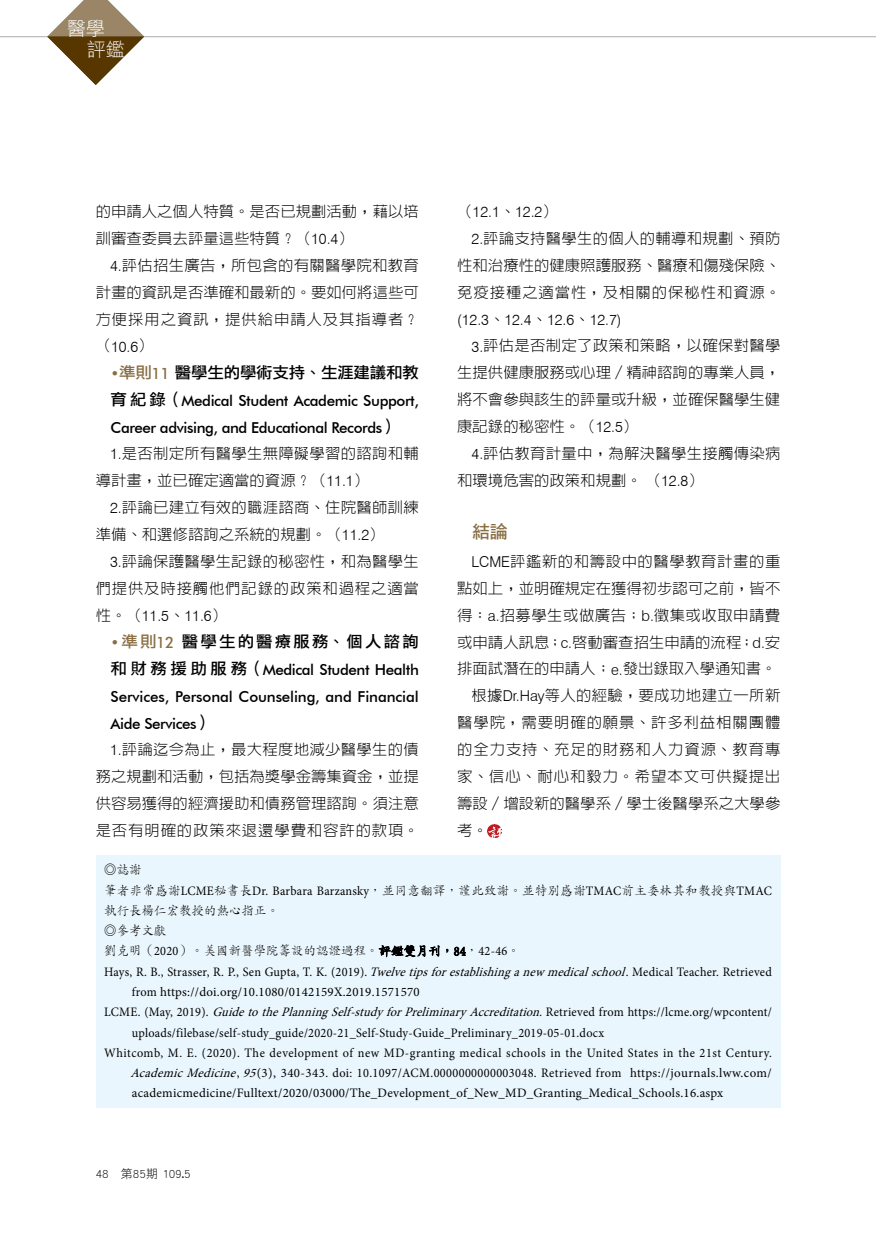
<style>
.page{position:relative;width:876px;height:1234px;background:#fff}
.page>*{position:absolute;margin:0;border:0;box-sizing:border-box;transform-origin:0 0}
.t1{font:19.2px/21.3px "DF Li Hei Lt WIN BF";color:#fff}
.t2{font:18px "DF Hei Std W7";color:#886e44}
.t3{font:15.75px "DF Li Hei Std W5";letter-spacing:-.015em;color:#000;scale:1.05 1}
.t4{font:15.75px "DF Li Hei Std W5";letter-spacing:.13em;color:#000;scale:1.05 1}
.t5{font:300 15px/26.8px "AR Hei B5 HK";letter-spacing:.015em;color:#000}
.t6{font:500 15px/26.8px "Futura BT";letter-spacing:-.025em;color:#000}
.t7{font:300 15px "Swiss 721 BT";color:#000}
.t8{font:300 15px/26.8px "AR Hei B5 HK";letter-spacing:.055em;color:#000;text-align:right}
.t9{font:300 15px "AR Hei B5 HK";letter-spacing:.06em;color:#000}
.t10{font:300 15px "AR Hei B5 HK";letter-spacing:.035em;color:#000}
.t11{font:300 15px "AR Hei B5 HK";letter-spacing:.065em;color:#000}
.t12{font:12.9px "Minion Pro";letter-spacing:.02em;color:#000;scale:.95 1}
.t13{font:12.9px/20.2px "DF Kai Shu Std W3";letter-spacing:.02em;color:#000;scale:.95 1}
.t14{font:12.9px "Minion Pro";letter-spacing:.04em;color:#000;scale:.95 1}
.t15{font:12.9px "Minion Pro";letter-spacing:.02em;color:#000}
.t16{font:12px "DF Hei Std W3";color:#000}
.s1{font-family:"AR Hei B5 HK"}
.s2{font-family:"Swiss 721 BT"}
.s3{font-family:"Minion Pro"}
.s4{font-style:italic}
.s5{font-family:"Futura BT";font-weight:500;font-size:15px;color:#886e44}
.s6{color:#886e44}
.s7{font-family:"Futura BT";font-weight:500;color:#886e44}
.s8{font-family:"DF Li Hei Std W5";font-weight:400;font-size:15.75px}
</style>
<div class="page">
<hr style="left:0;top:36px;width:876px;height:1px;background:#b5b6b6">
<svg style="left:47px;top:0;width:97px;height:85px"></svg>
<div style="left:96px;top:854px;width:684px;height:253px;background:#eaf6fd"></div>
<svg style="left:379px;top:945px;width:60px;height:11px"></svg>
<svg style="left:454px;top:946px;width:11px;height:9px"></svg>
<svg style="left:488px;top:824px;width:13px;height:13px"></svg>
<p class="t1" style="left:87px;top:17px;width:40px;text-indent:-20px">醫學評鑑</p>
<p class="t7" style="left:457px;top:202px;width:102px"><span class="s1">（</span>12.1<span class="s1">、</span>12.2<span class="s1">）</span></p>
<p class="t5" style="left:457px;top:224px;width:325px;text-align:justify;text-indent:14px"><span class="s2">2.</span>評論支持醫學生的個人的輔導和規劃、預防性和治療性的健康照護服務、醫療和傷殘保險、免疫接種之適當性，及相關的保秘性和資源。</p>
<p class="t7" style="left:457px;top:310px;width:166px">(12.3<span class="s1">、</span>12.4<span class="s1">、</span>12.6<span class="s1">、</span>12.7)</p>
<p class="t5" style="left:457px;top:332px;width:325px;text-align:justify;text-indent:14px"><span class="s2">3.</span>評估是否制定了政策和策略，以確保對醫學生提供健康服務或心理／精神諮詢的專業人員，將不會參與該生的評量或升級，並確保醫學生健康記錄的秘密性。（<span class="s2">12.5</span>）</p>
<p class="t5" style="left:457px;top:440px;width:325px;text-indent:14px"><span class="s2">4.</span>評估教育計量中，為解決醫學生接觸傳染病和環境危害的政策和規劃。（<span class="s2">12.8</span>）</p>
<p class="t2" style="left:472px;top:521px;width:37px">結論</p>
<p class="t10" style="left:472px;top:553px;width:310px"><span class="s2">LCME</span>評鑑新的和籌設中的醫學教育計畫的重</p>
<p class="t5" style="left:457px;top:574px;width:325px">點如上，並明確規定在獲得初步認可之前，皆不</p>
<p class="t5" style="left:457px;top:601px;width:325px">得：<span class="s2">a.</span>招募學生或做廣告；<span class="s2">b.</span>徵集或收取申請費</p>
<p class="t5" style="left:457px;top:628px;width:325px">或申請人訊息；<span class="s2">c.</span>啟動審查招生申請的流程；<span class="s2">d.</span>安</p>
<p class="t5" style="left:457px;top:655px;width:321px">排面試潛在的申請人；<span class="s2">e.</span>發出錄取入學通知書。</p>
<p class="t5" style="left:472px;top:682px;width:310px">根據<span class="s2">Dr.Hay</span>等人的經驗，要成功地建立一所新</p>
<p class="t9" style="left:457px;top:715px;width:325px">醫學院，需要明確的願景、許多利益相關團體</p>
<p class="t9" style="left:457px;top:741px;width:325px">的全力支持、充足的財務和人力資源、教育專</p>
<p class="t11" style="left:457px;top:768px;width:325px">家、信心、耐心和毅力。希望本文可供擬提出</p>
<p class="t5" style="left:457px;top:789px;width:325px">籌設／增設新的醫學系／學士後醫學系之大學參</p>
<p class="t5" style="left:457px;top:816px;width:32px">考。</p>
<p class="t13" style="left:104px;top:859px;width:704px">◎誌謝<br>筆者非常感謝<span class="s3">LCME</span>秘書長<span class="s3">Dr. Barbara Barzansky</span>，並同意翻譯，謹此致謝。並特別感謝<span class="s3">TMAC</span>前主委林其和教授與<span class="s3">TMAC</span>執行長楊仁宏教授的熱心指正。<br>◎參考文獻<br>劉克明（<span class="s3">2020</span>）。美國新醫學院籌設的認證過程。評鑑雙月刊，<span class="s3">84</span>，<span class="s3">42-46</span>。</p>
<p class="t12" style="left:104px;top:962px;width:704px">Hays, R. B., Strasser, R. P., Sen Gupta, T. K. (2019). <span class="s4">Twelvetipsforestablishinganewmedicalschool</span>. Medical Teacher. Retrieved</p>
<p class="t12" style="left:132px;top:982px;width:305px">from https://doi.org/10.1080/0142159X.2019.1571570</p>
<p class="t12" style="left:104px;top:1003px;width:704px">LCME. (May, 2019). <span class="s4">GuidetothePlanningSelf-studyforPreliminaryAccreditation.</span>Retrieved from https://lcme.org/wpcontent/</p>
<p class="t12" style="left:132px;top:1023px;width:499px">uploads/filebase/self-study_guide/2020-21_Self-Study-Guide_Preliminary_2019-05-01.docx</p>
<p class="t14" style="left:104px;top:1043px;width:704px">Whitcomb, M. E. (2020). The development of new MD-granting medical schools in the United States in the 21st Century.</p>
<p class="t12" style="left:130px;top:1063px;width:677px"><span class="s4">AcademicMedicine</span>, <span class="s4">95</span>(3), 340-343. doi: 10.1097/ACM.0000000000003048. Retrieved from https://journals.lww.com/</p>
<p class="t15" style="left:132px;top:1084px;width:593px">academicmedicine/Fulltext/2020/03000/The_Development_of_New_MD_Granting_Medical_Schools.16.aspx</p>
<p class="t5" style="left:96px;top:198px;width:325px">的申請人之個人特質。是否已規劃活動，藉以培訓審查委員去評量這些特質？（<span class="s2">10.4</span>）</p>
<p class="t5" style="left:96px;top:251px;width:325px;text-align:justify;text-indent:14px"><span class="s2">4.</span>評估招生廣告，所包含的有關醫學院和教育計畫的資訊是否準確和最新的。要如何將這些可方便採用之資訊，提供給申請人及其指導者？</p>
<p class="t7" style="left:96px;top:337px;width:60px"><span class="s1">（</span>10.6<span class="s1">）</span></p>
<p class="t3" style="left:111px;top:364px;width:295px"><span class="s5">•</span><span class="s6">準則</span><span class="s7">11</span> 醫學生的學術支持、生涯建議和教</p>
<p class="t6" style="left:111px;top:387px;width:310px"><span class="s8">育紀錄（</span>Medical Student Academic Support,<br>Career advising, and Educational Records<span class="s8">）</span></p>
<p class="t5" style="left:96px;top:440px;width:325px;text-indent:14px"><span class="s2">1.</span>是否制定所有醫學生無障礙學習的諮詢和輔導計畫，並已確定適當的資源？（<span class="s2">11.1</span>）</p>
<p class="t5" style="left:96px;top:493px;width:325px;text-indent:14px"><span class="s2">2.</span>評論已建立有效的職涯諮商、住院醫師訓練準備、和選修諮詢之系統的規劃。（<span class="s2">11.2</span>）</p>
<p class="t8" style="left:96px;top:547px;width:325px"><span class="s2">3.</span>評論保護醫學生記錄的秘密性，和為醫學生們提供及時接觸他們記錄的政策和過程之適當</p>
<p class="t7" style="left:96px;top:606px;width:133px"><span class="s1">性。（</span>11.5<span class="s1">、</span>11.6<span class="s1">）</span></p>
<p class="t4" style="left:111px;top:633px;width:295px"><span class="s5">•</span><span class="s6">準則</span><span class="s7">12</span> 醫學生的醫療服務、個人諮詢</p>
<p class="t6" style="left:111px;top:655px;width:310px;text-align:justify"><span class="s8">和財務援助服務（</span>Medical Student Health Services, Personal Counseling, and Financial Aide Services<span class="s8">）</span></p>
<p class="t5" style="left:96px;top:735px;width:325px;text-align:justify;text-indent:14px"><span class="s2">1.</span>評論迄今為止，最大程度地減少醫學生的債務之規劃和活動，包括為獎學金籌集資金，並提供容易獲得的經濟援助和債務管理諮詢。須注意是否有明確的政策來退還學費和容許的款項。</p>
<p class="t16" style="left:96px;top:1167px;width:97px">48 第85期 109.5</p>
</div>
